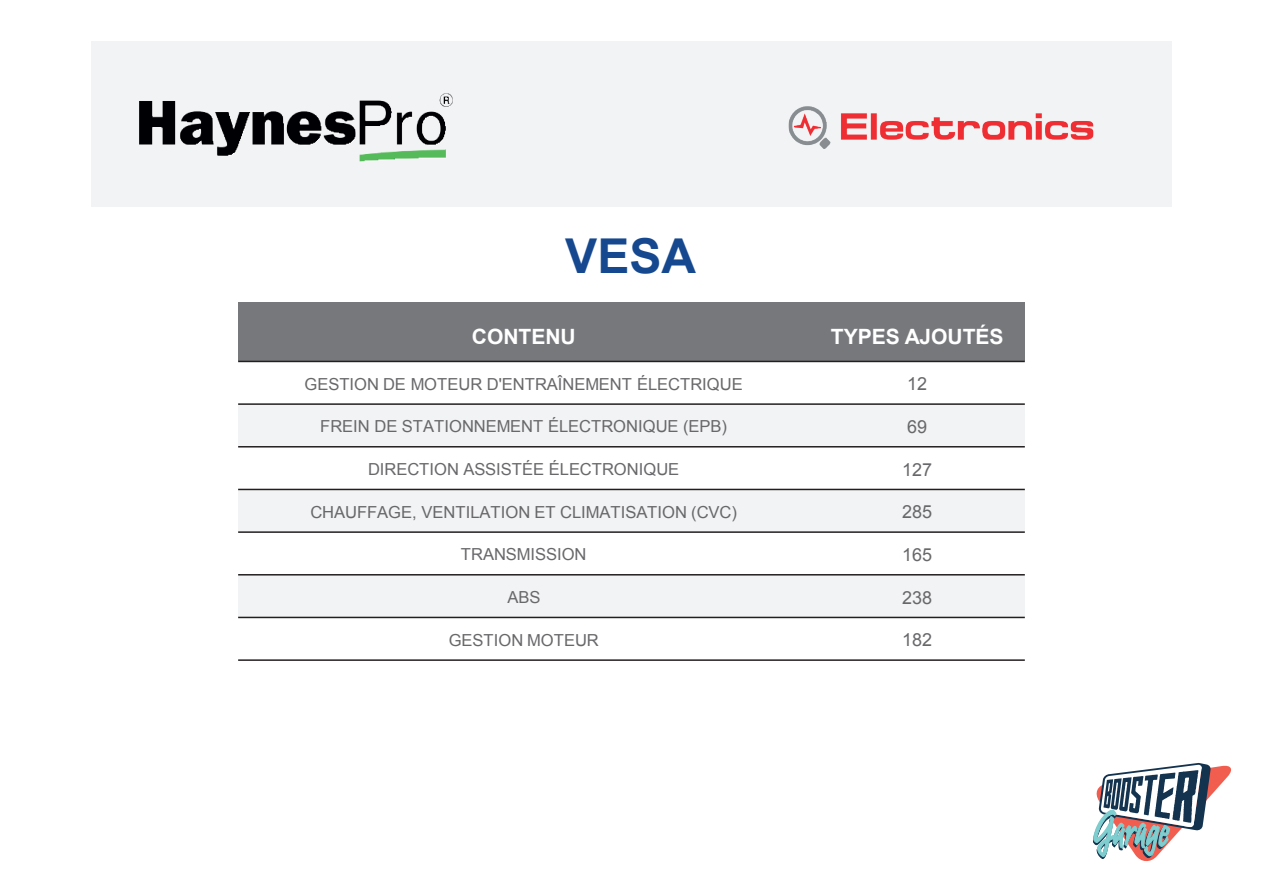
<style>
.page{position:relative;width:1263px;height:893px;background:#fff}
.page>*{position:absolute;margin:0;border:0;box-sizing:border-box;transform-origin:0 0}
.t1{font:700 48px "Arial";color:#16488f}
.t2{font:700 21px "Arial";color:#fff}
.t3{font:18px "Arial";letter-spacing:.005em;color:#68686b}
.t4{font:16.65px "Arial";letter-spacing:-.005em;color:#68686b}
.t5{font:16.5px "Arial";letter-spacing:-.005em;color:#68686b}
</style>
<div class="page">
<div style="left:91px;top:41px;width:1080px;height:166px;background:#f2f3f4"></div>
<div style="left:238px;top:302px;width:571px;height:59px;background:#76787b"></div>
<div style="left:809px;top:302px;width:216px;height:59px;background:#76787b"></div>
<div style="left:238px;top:404px;width:571px;height:43px;background:#f2f3f4"></div>
<div style="left:809px;top:404px;width:216px;height:43px;background:#f2f3f4"></div>
<div style="left:238px;top:489px;width:571px;height:43px;background:#f2f3f4"></div>
<div style="left:809px;top:489px;width:216px;height:43px;background:#f2f3f4"></div>
<div style="left:238px;top:575px;width:571px;height:42px;background:#f2f3f4"></div>
<div style="left:809px;top:575px;width:216px;height:42px;background:#f2f3f4"></div>
<hr style="left:238px;top:361px;width:787px;height:1px;background:#231f20">
<hr style="left:238px;top:403px;width:787px;height:2px;background:#231f20">
<hr style="left:238px;top:446px;width:787px;height:1px;background:#231f20">
<hr style="left:238px;top:489px;width:787px;height:1px;background:#231f20">
<hr style="left:238px;top:531px;width:787px;height:2px;background:#231f20">
<hr style="left:238px;top:574px;width:787px;height:1px;background:#231f20">
<hr style="left:238px;top:617px;width:787px;height:1px;background:#231f20">
<hr style="left:238px;top:659px;width:787px;height:2px;background:#231f20">
<img style="left:139px;top:93px;width:314px;height:69px">
<img style="left:788px;top:106px;width:306px;height:43px">
<svg style="left:1093px;top:763px;width:138px;height:98px"></svg>
<h1 class="t1" style="left:565px;top:238px;width:132px">VESA</h1>
<p class="t2" style="left:472px;top:328px;width:105px">CONTENU</p>
<p class="t2" style="left:831px;top:328px;width:174px">TYPES AJOUTÉS</p>
<p class="t5" style="left:304px;top:378px;width:440px">GESTION DE MOTEUR D'ENTRAÎNEMENT ÉLECTRIQUE</p>
<p class="t3" style="left:907px;top:377px;width:22px">12</p>
<p class="t5" style="left:320px;top:420px;width:408px">FREIN DE STATIONNEMENT ÉLECTRONIQUE (EPB)</p>
<p class="t3" style="left:907px;top:420px;width:22px">69</p>
<p class="t5" style="left:368px;top:463px;width:313px">DIRECTION ASSISTÉE ÉLECTRONIQUE</p>
<p class="t3" style="left:902px;top:462px;width:32px">127</p>
<p class="t4" style="left:310px;top:506px;width:428px">CHAUFFAGE, VENTILATION ET CLIMATISATION (CVC)</p>
<p class="t3" style="left:902px;top:505px;width:32px">285</p>
<p class="t5" style="left:461px;top:548px;width:127px">TRANSMISSION</p>
<p class="t3" style="left:902px;top:548px;width:32px">165</p>
<p class="t5" style="left:507px;top:591px;width:35px">ABS</p>
<p class="t3" style="left:902px;top:590px;width:32px">238</p>
<p class="t5" style="left:449px;top:634px;width:152px">GESTION MOTEUR</p>
<p class="t3" style="left:902px;top:633px;width:32px">182</p>
</div>
